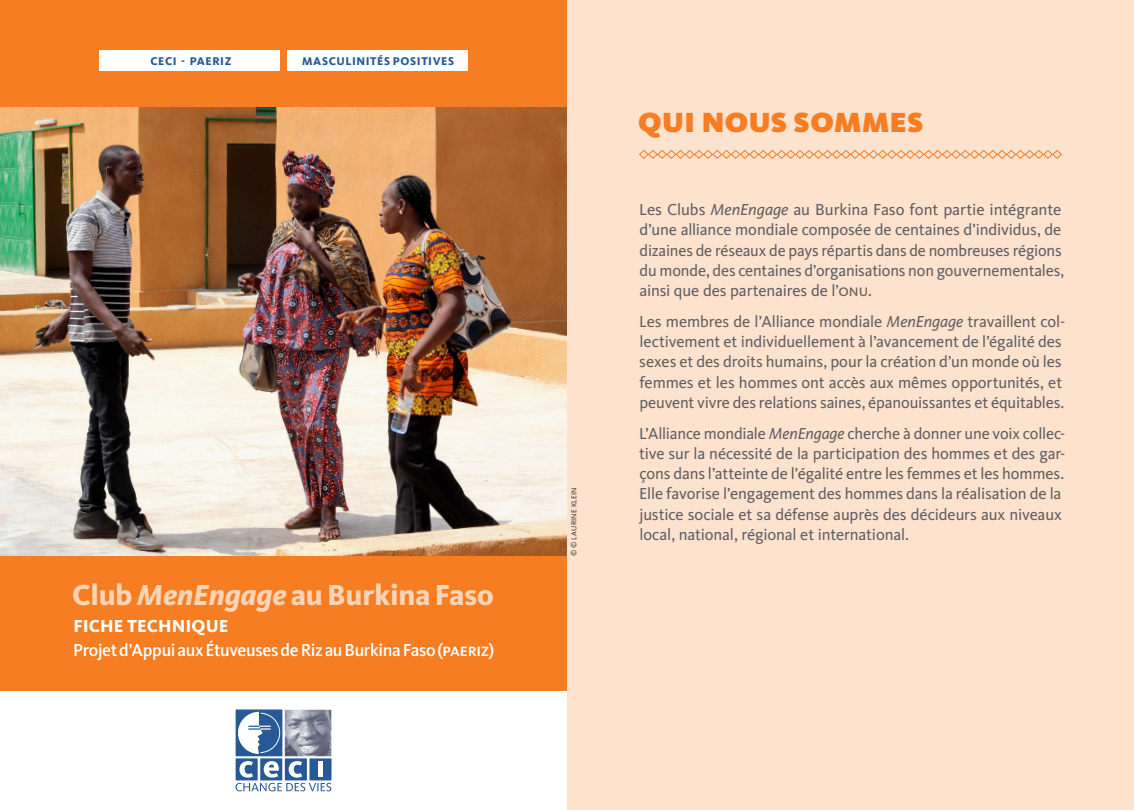
<style>
.page{position:relative;width:1134px;height:810px;background:#fff}
.page>*{position:absolute;margin:0;border:0;box-sizing:border-box;transform-origin:0 0}
.PAERIZ_Titre_Chapitr{font:900 36px "Kievit OT";letter-spacing:-.005em;color:#f67d21}
.t1{font:800 30px "Kievit OT";letter-spacing:-.005em;color:#fcd4b6}
.t2{font:500 18px "Kievit OT";letter-spacing:-.02em;color:#fff}
.t3{font:800 18px "Kievit OT";letter-spacing:.005em;color:#fff}
.PAERIZ_Texte{font:16.5px/20.2px "Kievit OT";letter-spacing:-.01em;color:#5f5f62}
.t4{font:800 11.7px "Kievit OT";letter-spacing:.045em;color:#265996}
.PAERIZ_Crédit_photo{font:7.5px "Kievit OT";letter-spacing:.03em;color:#231f20}
.s1{font-style:italic}
</style>
<div class="page">
<div style="left:0;top:0;width:567px;height:691px;background:#f67d21"></div>
<div style="left:567px;top:0;width:567px;height:810px;background:#fde2ce"></div>
<svg style="left:639px;top:150px;width:423px;height:9px"></svg>
<img style="left:0;top:108px;width:567px;height:448px">
<div style="left:287px;top:51px;width:181px;height:20px;background:#fff"></div>
<div style="left:99px;top:51px;width:181px;height:20px;background:#fff"></div>
<svg style="left:235px;top:709px;width:97px;height:82px"></svg>
<img style="left:285px;top:709px;width:47px;height:47px">
<p class="t4" style="left:150px;top:54px;width:82px">CECI - PAERIZ</p>
<p class="t4" style="left:302px;top:54px;width:153px">MASCULINITÉS POSITIVES</p>
<p class="t1" style="left:72px;top:578px;width:423px">Club <span class="s1">MenEngage</span> au Burkina Faso</p>
<p class="t3" style="left:73px;top:616px;width:157px">FICHE TECHNIQUE</p>
<p class="t2" style="left:73px;top:640px;width:423px">Projet d’Appui aux Étuveuses de Riz au Burkina Faso (PAERIZ)</p>
<p class="PAERIZ_Crédit_photo" style="left:570px;top:556px;width:70px;rotate:-90deg">© © LAURINE KLEIN</p>
<p class="PAERIZ_Titre_Chapitr" style="left:638px;top:98px;width:287px">QUI NOUS SOMMES</p>
<p class="PAERIZ_Texte" style="left:639px;top:200px;width:427px">Les Clubs <span class="s1">MenEngage</span> au Burkina Faso font partie intégrante d’une alliance mondiale composée de centaines d’individus, de dizaines de réseaux de pays répartis dans de nombreuses régions du monde, des centaines d’organisations non gouvernementales, ainsi que des partenaires de l’ONU.</p>
<p class="PAERIZ_Texte" style="left:639px;top:311px;width:428px">Les membres de l’Alliance mondiale <span class="s1">MenEngage</span> travaillent col&shy;lectivement et individuellement à l’avancement de l’égalité des sexes et des droits humains, pour la création d’un monde où les femmes et les hommes ont accès aux mêmes opportunités, et peuvent vivre des relations saines, épanouissantes et équitables.</p>
<p class="PAERIZ_Texte" style="left:639px;top:423px;width:428px">L’Alliance mondiale <span class="s1">MenEngage</span> cherche à donner une voix collec&shy;tive sur la nécessité de la participation des hommes et des gar&shy;çons dans l’atteinte de l’égalité entre les femmes et les hommes.<br>Elle favorise l’engagement des hommes dans la réalisation de la justice sociale et sa défense auprès des décideurs aux niveaux local, national, régional et international.</p>
</div>
